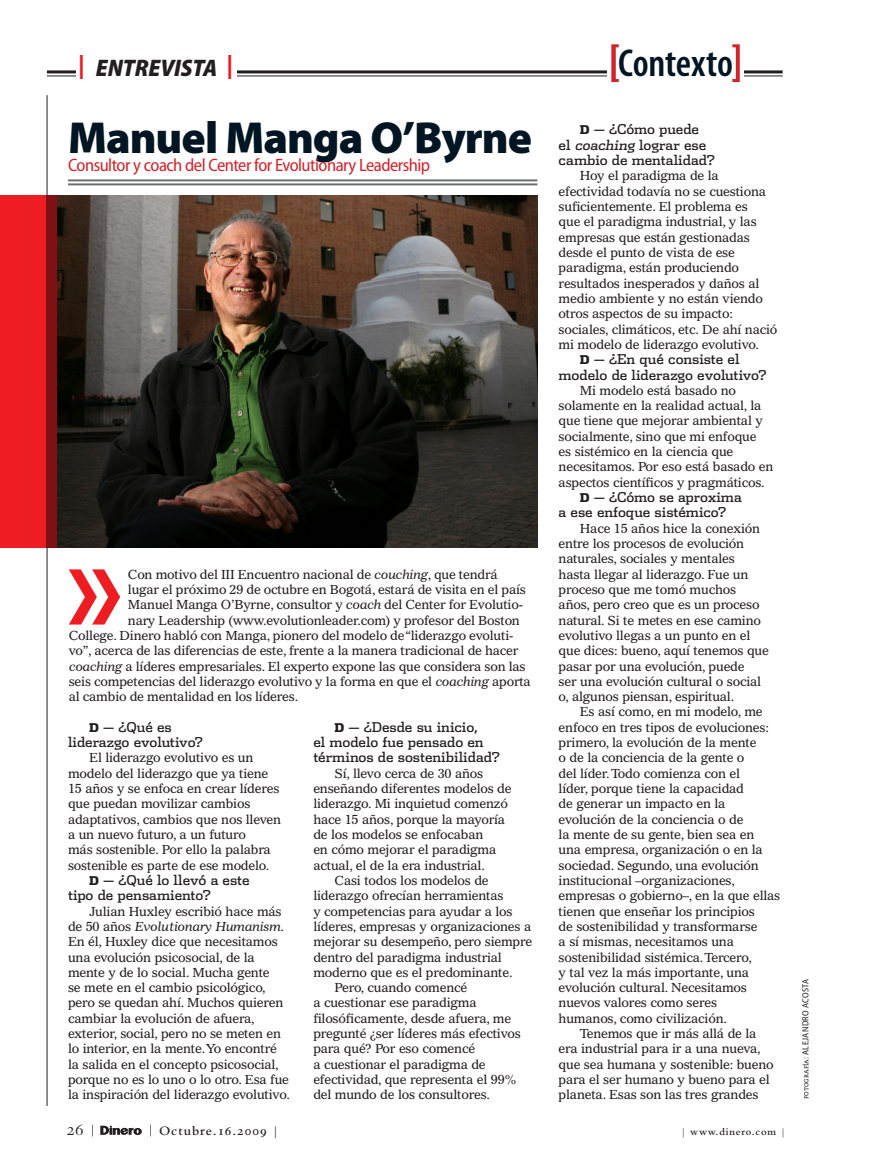
<style>
.page{position:relative;width:872px;height:1170px;background:#fff}
.page>*{position:absolute;margin:0;border:0;box-sizing:border-box;transform-origin:0 0}
.t1{font:900 45px "Myriad Pro";letter-spacing:-.025em;color:#011622}
.t2{font:600 condensed 39px "Myriad Pro";letter-spacing:-.01em;color:#011622}
.t3{font:italic 900 semi-condensed 24px "Myriad Pro";letter-spacing:-.005em;color:#231f20}
.t4{font:semi-condensed 18px "Myriad Pro";letter-spacing:-.03em;color:#d1232a}
.t5{font:18px "Bembo SC";color:#231f20}
.t6{font:13.5px/15.3px "Dispatch Tab";letter-spacing:-.01em;color:#231f20}
.t7{font:13.5px "Bembo Semibold Os F";letter-spacing:.075em;color:#231f20}
.t8{font:12.75px/15.3px "Gazette LH";letter-spacing:-.02em;color:#231f20}
.t9{font:10.5px "Bembo Semibold Os F";letter-spacing:.075em;color:#231f20}
.t10{font:semi-condensed 9px "Myriad Pro";letter-spacing:.035em;color:#231f20}
.s1{font-style:normal;font-stretch:condensed;color:#ee1d23}
.s2{font-style:italic}
.s3{font-weight:900;font-size:12px}
.s4{font-family:"Bembo"}
.s5{font-family:"Caecilia LT Std";font-stretch:normal;font-size:7.5px}
</style>
<div class="page">
<hr style="left:47px;top:95px;width:1px;height:1010px;background:#231f20">
<svg style="left:100px;top:1125px;width:42px;height:10px"></svg>
<svg style="left:92px;top:1124px;width:1px;height:12px"></svg>
<svg style="left:150px;top:1124px;width:1px;height:12px"></svg>
<hr style="left:47px;top:70px;width:735px;height:3px;background:#231f20">
<hr style="left:47px;top:75px;width:735px;height:1px;background:#231f20">
<div style="left:607px;top:47px;width:136px;height:33px;background:#fff"></div>
<svg style="left:611px;top:44px;width:7px;height:38px"></svg>
<svg style="left:732px;top:44px;width:7px;height:38px"></svg>
<div style="left:0;top:196px;width:47px;height:352px;background:#ee1d23"></div>
<hr style="left:68px;top:179px;width:469px;height:2px;background:#6c6d70">
<hr style="left:68px;top:183px;width:469px;height:2px;background:#6c6d70">
<svg style="left:69px;top:569px;width:51px;height:55px"></svg>
<img style="left:57px;top:196px;width:480px;height:352px">
<div style="left:47px;top:196px;width:10px;height:352px;background:#7f1013"></div>
<div style="left:76px;top:58px;width:160px;height:18px;background:#fff"></div>
<h3 class="t3" style="left:79px;top:55px;width:155px"><span class="s1">|</span> ENTREVISTA <span class="s1">|</span></h3>
<h1 class="t1" style="left:68px;top:108px;width:465px">Manuel Manga O’Byrne</h1>
<h3 class="t4" style="left:68px;top:155px;width:364px">Consultor y coach del Center for Evolutionary Leadership</h3>
<p class="t8" style="left:128px;top:566px;width:371px">Con motivo del III Encuentro nacional de <span class="s2">couching</span>, que tendrá</p>
<p class="t8" style="left:128px;top:581px;width:399px">lugar el próximo 29 de octubre en Bogotá, estará de visita en el país</p>
<p class="t8" style="left:128px;top:597px;width:397px">Manuel Manga O’Byrne, consultor y <span class="s2">coach</span> del Center for Evolutio-</p>
<p class="t8" style="left:128px;top:612px;width:393px">nary Leadership (www.evolutionleader.com) y profesor del Boston</p>
<p class="t8" style="left:69px;top:627px;width:446px">College. Dinero habló con Manga, pionero del modelo de “liderazgo evoluti-</p>
<p class="t8" style="left:69px;top:642px;width:451px">vo”, acerca de las diferencias de este, frente a la manera tradicional de hacer</p>
<p class="t8" style="left:69px;top:658px;width:458px"><span class="s2">coaching</span> a líderes empresariales. El experto expone las que considera son las</p>
<p class="t8" style="left:69px;top:673px;width:464px">seis competencias del liderazgo evolutivo y la forma en que el <span class="s2">coaching</span> aporta</p>
<p class="t8" style="left:69px;top:688px;width:231px">al cambio de mentalidad en los líderes.</p>
<p class="t6" style="left:68px;top:718px;width:136px;text-indent:21px"><span class="s3">D</span> — ¿Qué es liderazgo evolutivo?</p>
<p class="t8" style="left:68px;top:750px;width:215px;text-indent:21px">El liderazgo evolutivo es un modelo del liderazgo que ya tiene<br>15 años y se enfoca en crear líderes que puedan movilizar cambios adaptativos, cambios que nos lleven a un nuevo futuro, a un futuro<br>más sostenible. Por ello la palabra sostenible es parte de ese modelo.</p>
<p class="t6" style="left:68px;top:871px;width:183px;text-indent:21px"><span class="s3">D</span> — ¿Qué lo llevó a este tipo de pensamiento?</p>
<p class="t8" style="left:68px;top:903px;width:223px;text-indent:21px">Julian Huxley escribió hace más de 50 años <span class="s2">Evolutionary Humanism</span>.<br>En él, Huxley dice que necesitamos una evolución psicosocial, de la mente y de lo social. Mucha gente<br>se mete en el cambio psicológico, pero se quedan ahí. Muchos quieren cambiar la evolución de afuera, exterior, social, pero no se meten en lo interior, en la mente. Yo encontré la salida en el concepto psicosocial, porque no es lo uno o lo otro. Esa fue la inspiración del liderazgo evolutivo.</p>
<h3 class="t5" style="left:66px;top:1119px;width:19px">26</h3>
<p class="t7" style="left:159px;top:1122px;width:122px">Octubre.16.2009 <span class="s4">|</span></p>
<p class="t6" style="left:313px;top:718px;width:188px;text-indent:21px"><span class="s3">D</span> — ¿Desde su inicio,<br>el modelo fue pensado en términos de sostenibilidad?</p>
<p class="t8" style="left:334px;top:765px;width:150px">Sí, llevo cerca de 30 años</p>
<p class="t8" style="left:313px;top:780px;width:200px">enseñando diferentes modelos de</p>
<p class="t8" style="left:313px;top:796px;width:196px">liderazgo. Mi inquietud comenzó</p>
<p class="t8" style="left:313px;top:811px;width:193px">hace 15 años, porque la mayoría</p>
<p class="t8" style="left:313px;top:826px;width:172px">de los modelos se enfocaban</p>
<p class="t8" style="left:313px;top:841px;width:185px">en cómo mejorar el paradigma</p>
<p class="t8" style="left:313px;top:857px;width:173px">actual, el de la era industrial.</p>
<p class="t8" style="left:334px;top:872px;width:156px">Casi todos los modelos de</p>
<p class="t8" style="left:313px;top:887px;width:192px">liderazgo ofrecían herramientas</p>
<p class="t8" style="left:313px;top:903px;width:201px">y competencias para ayudar a los</p>
<p class="t8" style="left:313px;top:918px;width:219px">líderes, empresas y organizaciones a</p>
<p class="t8" style="left:313px;top:933px;width:221px">mejorar su desempeño, pero siempre</p>
<p class="t8" style="left:313px;top:949px;width:190px">dentro del paradigma industrial</p>
<p class="t8" style="left:313px;top:964px;width:201px">moderno que es el predominante.</p>
<p class="t8" style="left:334px;top:979px;width:134px">Pero, cuando comencé</p>
<p class="t8" style="left:313px;top:995px;width:165px">a cuestionar ese paradigma</p>
<p class="t8" style="left:313px;top:1010px;width:199px">filosóficamente, desde afuera, me</p>
<p class="t8" style="left:313px;top:1025px;width:209px">pregunté ¿ser líderes más efectivos</p>
<p class="t8" style="left:313px;top:1040px;width:163px">para qué? Por eso comencé</p>
<p class="t8" style="left:313px;top:1056px;width:174px">a cuestionar el paradigma de</p>
<p class="t8" style="left:313px;top:1071px;width:205px">efectividad, que representa el 99%</p>
<p class="t8" style="left:313px;top:1086px;width:178px">del mundo de los consultores.</p>
<h2 class="t2" style="left:618px;top:39px;width:116px">Contexto</h2>
<p class="t6" style="left:558px;top:121px;width:158px;text-indent:21px"><span class="s3">D</span> — ¿Cómo puede<br>el <span class="s2">coaching</span> lograr ese cambio de mentalidad?</p>
<p class="t8" style="left:558px;top:168px;width:220px;text-indent:21px">Hoy el paradigma de la efectividad todavía no se cuestiona suficientemente. El problema es<br>que el paradigma industrial, y las empresas que están gestionadas desde el punto de vista de ese paradigma, están produciendo resultados inesperados y daños al medio ambiente y no están viendo otros aspectos de su impacto: sociales, climáticos, etc. De ahí nació mi modelo de liderazgo evolutivo.</p>
<p class="t6" style="left:558px;top:351px;width:209px;text-align:center"><span class="s3">D</span> — ¿En qué consiste el modelo de liderazgo evolutivo?</p>
<p class="t8" style="left:558px;top:382px;width:216px;text-indent:21px">Mi modelo está basado no solamente en la realidad actual, la que tiene que mejorar ambiental y socialmente, sino que mi enfoque<br>es sistémico en la ciencia que necesitamos. Por eso está basado en aspectos científicos y pragmáticos.</p>
<p class="t6" style="left:558px;top:488px;width:185px;text-indent:21px"><span class="s3">D</span> — ¿Cómo se aproxima a ese enfoque sistémico?</p>
<p class="t8" style="left:558px;top:520px;width:212px;text-indent:21px">Hace 15 años hice la conexión entre los procesos de evolución naturales, sociales y mentales hasta llegar al liderazgo. Fue un proceso que me tomó muchos años, pero creo que es un proceso natural. Si te metes en ese camino evolutivo llegas a un punto en el que dices: bueno, aquí tenemos que pasar por una evolución, puede<br>ser una evolución cultural o social o, algunos piensan, espiritual.</p>
<p class="t8" style="left:580px;top:704px;width:184px">Es así como, en mi modelo, me</p>
<p class="t8" style="left:558px;top:719px;width:212px">enfoco en tres tipos de evoluciones:</p>
<p class="t8" style="left:558px;top:734px;width:199px">primero, la evolución de la mente</p>
<p class="t8" style="left:558px;top:750px;width:187px">o de la conciencia de la gente o</p>
<p class="t8" style="left:558px;top:765px;width:183px">del líder. Todo comienza con el</p>
<p class="t8" style="left:558px;top:780px;width:187px">líder, porque tiene la capacidad</p>
<p class="t8" style="left:558px;top:796px;width:168px">de generar un impacto en la</p>
<p class="t8" style="left:558px;top:811px;width:186px">evolución de la conciencia o de</p>
<p class="t8" style="left:558px;top:826px;width:197px">la mente de su gente, bien sea en</p>
<p class="t8" style="left:558px;top:841px;width:206px">una empresa, organización o en la</p>
<p class="t8" style="left:558px;top:857px;width:202px">sociedad. Segundo, una evolución</p>
<p class="t8" style="left:558px;top:872px;width:178px">institucional –organizaciones,</p>
<p class="t8" style="left:558px;top:887px;width:223px">empresas o gobierno–, en la que ellas</p>
<p class="t8" style="left:558px;top:903px;width:198px">tienen que enseñar los principios</p>
<p class="t8" style="left:558px;top:918px;width:200px">de sostenibilidad y transformarse</p>
<p class="t8" style="left:558px;top:933px;width:177px">a sí mismas, necesitamos una</p>
<p class="t8" style="left:558px;top:949px;width:195px">sostenibilidad sistémica. Tercero,</p>
<p class="t8" style="left:558px;top:964px;width:192px">y tal vez la más importante, una</p>
<p class="t8" style="left:558px;top:979px;width:190px">evolución cultural. Necesitamos</p>
<p class="t8" style="left:558px;top:995px;width:160px">nuevos valores como seres</p>
<p class="t8" style="left:558px;top:1010px;width:170px">humanos, como civilización.</p>
<p class="t8" style="left:580px;top:1025px;width:178px">Tenemos que ir más allá de la</p>
<p class="t8" style="left:558px;top:1040px;width:204px">era industrial para ir a una nueva,</p>
<p class="t8" style="left:558px;top:1056px;width:217px">que sea humana y sostenible: bueno</p>
<p class="t8" style="left:558px;top:1071px;width:213px">para el ser humano y bueno para el</p>
<p class="t8" style="left:558px;top:1086px;width:201px">planeta. Esas son las tres grandes</p>
<p class="t9" style="left:681px;top:1125px;width:107px"><span class="s4">|</span> www.dinero.com <span class="s4">|</span></p>
<p class="t10" style="left:800px;top:1099px;width:122px;rotate:-90deg"><span class="s5">fotografía:</span> ALEJANDRO ACOSTA</p>
</div>
